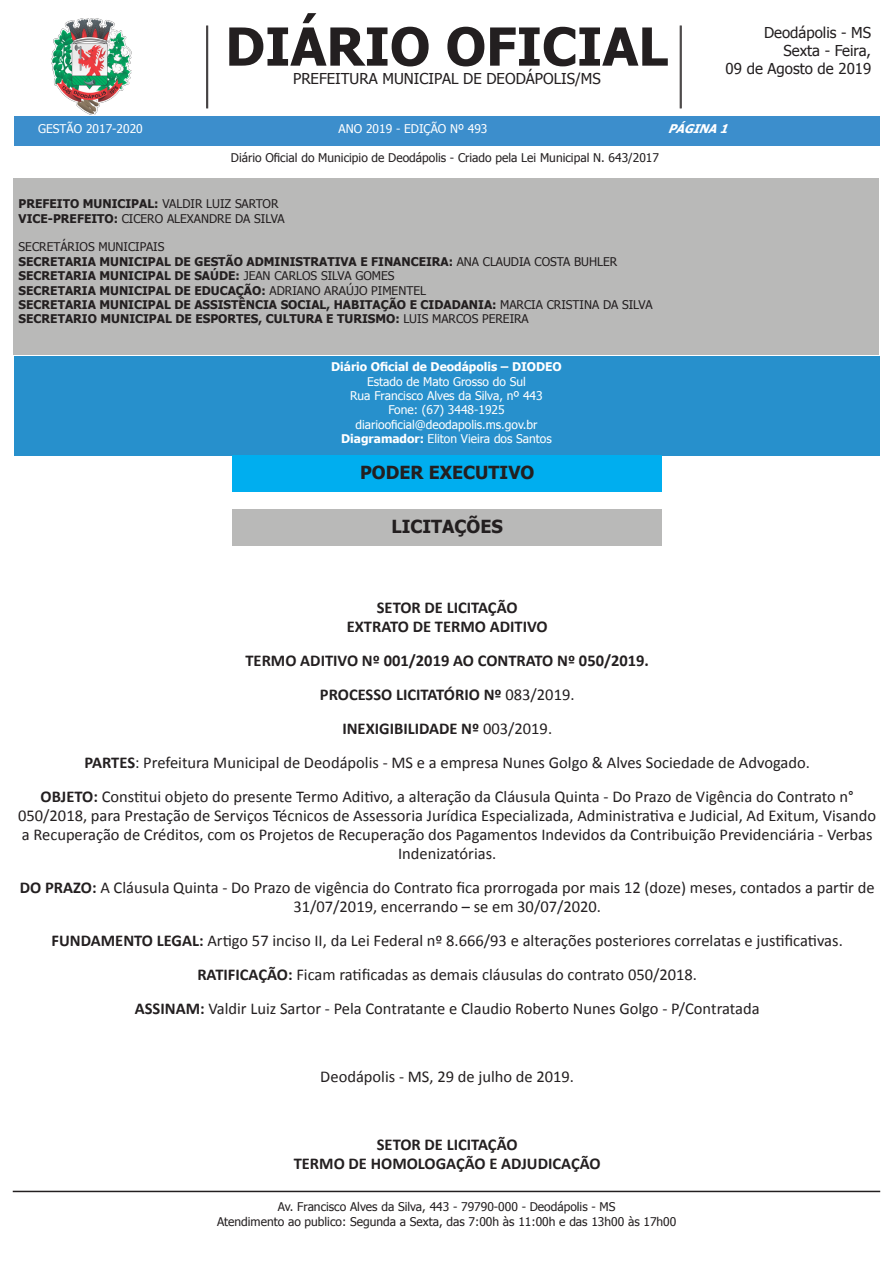
<style>
.page{position:relative;width:893px;height:1263px;background:#fff}
.page>*{position:absolute;margin:0;border:0;box-sizing:border-box;transform-origin:0 0}
.t1{font:700 52.5px "Tahoma";color:#231f20}
.t2{font:700 18px "Tahoma";color:#231f20}
.t3{font:16.5px/19px "Calibri";color:#231f20;text-align:center}
.t4{font:700 16.5px/18.9px "Calibri";color:#231f20;text-align:center}
.t5{font:15px/18px "Tahoma";color:#231f20;text-align:right}
.t6{font:700 12px/14.4px "Tahoma";color:#231f20}
.t7{font:12px/14.4px "Tahoma";color:#231f20}
.t8{font:12px/14.4px "Tahoma";color:#fff;text-align:center}
.t9{font:700 12px "Tahoma";color:#fff}
.t10{font:italic 700 12px "Tahoma";color:#fff}
.s1{font-weight:700}
.s2{font-weight:400}
</style>
<div class="page">
<div style="left:14px;top:357px;width:866px;height:99px;background:#2790cc"></div>
<div style="left:13px;top:178px;width:866px;height:176px;background:#b9b9b8"></div>
<hr style="left:207px;top:26px;width:1px;height:82px;background:#231f20">
<hr style="left:206px;top:26px;width:1px;height:82px;background:#231f20">
<hr style="left:681px;top:26px;width:1px;height:82px;background:#231f20">
<hr style="left:680px;top:26px;width:1px;height:82px;background:#231f20">
<div style="left:14px;top:117px;width:865px;height:29px;background:#3c8ecc"></div>
<hr style="left:13px;top:1191px;width:867px;height:1px;background:#231f20">
<img style="left:52px;top:18px;width:80px;height:96px">
<div style="left:232px;top:456px;width:430px;height:36px;background:#00aeef"></div>
<div style="left:232px;top:509px;width:430px;height:36px;background:#b9b9b8"></div>
<p class="t8" style="left:38px;top:122px;width:106px">GESTÃO 2017-2020</p>
<h1 class="t1" style="left:225px;top:10px;width:444px">DIÁRIO OFICIAL</h1>
<p class="t5" style="left:293px;top:70px;width:309px">PREFEITURA MUNICIPAL DE DEODÁPOLIS/MS</p>
<p class="t5" style="left:726px;top:24px;width:147px">Deodápolis - MS<br>Sexta - Feira,<br>09 de Agosto de 2019</p>
<p class="t8" style="left:339px;top:122px;width:150px">ANO 2019 - EDIÇÃO Nº 493</p>
<p class="t7" style="left:231px;top:151px;width:430px">Diário Oficial do Municipio de Deodápolis - Criado pela Lei Municipal N. 643/2017</p>
<p class="t10" style="left:668px;top:120px;width:68px">PÁGINA1</p>
<p class="t7" style="left:19px;top:197px;width:268px"><span class="s1">PREFEITO MUNICIPAL:</span> VALDIR LUIZ SARTOR<br><span class="s1">VICE-PREFEITO:</span> CICERO ALEXANDRE DA SILVA</p>
<p class="t6" style="left:19px;top:240px;width:635px"><span class="s2">SECRETÁRIOS MUNICIPAIS<br></span>SECRETARIA MUNICIPAL DE GESTÃO ADMINISTRATIVA E FINANCEIRA: <span class="s2">ANA CLAUDIA COSTA BUHLER </span>SECRETARIA MUNICIPAL DE SAÚDE: <span class="s2">JEAN CARLOS SILVA GOMES<br></span>SECRETARIA MUNICIPAL DE EDUCAÇÃO: <span class="s2">ADRIANO ARAÚJO PIMENTEL<br></span>SECRETARIA MUNICIPAL DE ASSISTÊNCIA SOCIAL, HABITAÇÃO E CIDADANIA: <span class="s2">MARCIA CRISTINA DA SILVA </span>SECRETARIO MUNICIPAL DE ESPORTES, CULTURA E TURISMO: <span class="s2">LUIS MARCOS PEREIRA</span></p>
<p class="t9" style="left:331px;top:358px;width:232px">Diário Oficial de Deodápolis – DIODEO</p>
<p class="t8" style="left:341px;top:375px;width:212px">Estado de Mato Grosso do Sul<br>Rua Francisco Alves da Silva, nº 443<br>Fone: (67) 3448-1925 diariooficial@deodapolis.ms.gov.br<br><span class="s1">Diagramador:</span> Eliton Vieira dos Santos</p>
<p class="t2" style="left:360px;top:460px;width:176px">PODER EXECUTIVO</p>
<p class="t2" style="left:392px;top:513px;width:113px">LICITAÇÕES</p>
<p class="t4" style="left:347px;top:598px;width:202px">SETOR DE LICITAÇÃO<br>EXTRATO DE TERMO ADITIVO</p>
<p class="t4" style="left:245px;top:651px;width:405px">TERMO ADITIVO Nº 001/2019 AO CONTRATO Nº 050/2019.</p>
<p class="t4" style="left:320px;top:685px;width:256px">PROCESSO LICITATÓRIO Nº <span class="s2">083/2019.</span></p>
<p class="t4" style="left:342px;top:719px;width:211px">INEXIGIBILIDADE Nº <span class="s2">003/2019.</span></p>
<p class="t3" style="left:84px;top:753px;width:727px"><span class="s1">PARTES</span>: Prefeitura Municipal de Deodápolis - MS e a empresa Nunes Golgo &amp; Alves Sociedade de Advogado.</p>
<p class="t3" style="left:18px;top:787px;width:860px"><span class="s1">OBJETO:</span> Constitui objeto do presente Termo Aditivo, a alteração da Cláusula Quinta - Do Prazo de Vigência do Contrato n° 050/2018, para Prestação de Serviços Técnicos de Assessoria Jurídica Especializada, Administrativa e Judicial, Ad Exitum, Visando a Recuperação de Créditos, com os Projetos de Recuperação dos Pagamentos Indevidos da Contribuição Previdenciária - Verbas Indenizatórias.</p>
<p class="t3" style="left:20px;top:878px;width:856px"><span class="s1">DO PRAZO:</span> A Cláusula Quinta - Do Prazo de vigência do Contrato fica prorrogada por mais 12 (doze) meses, contados a partir de<br>31/07/2019, encerrando – se em 30/07/2020.</p>
<p class="t3" style="left:52px;top:931px;width:793px"><span class="s1">FUNDAMENTO LEGAL:</span> Artigo 57 inciso II, da Lei Federal nº 8.666/93 e alterações posteriores correlatas e justificativas.</p>
<p class="t3" style="left:197px;top:965px;width:501px"><span class="s1">RATIFICAÇÃO:</span> Ficam ratificadas as demais cláusulas do contrato 050/2018.</p>
<p class="t3" style="left:135px;top:999px;width:626px"><span class="s1">ASSINAM:</span> Valdir Luiz Sartor - Pela Contratante e Claudio Roberto Nunes Golgo - P/Contratada</p>
<p class="t3" style="left:320px;top:1066px;width:255px">Deodápolis - MS, 29 de julho de 2019.</p>
<p class="t4" style="left:294px;top:1134px;width:308px">SETOR DE LICITAÇÃO<br>TERMO DE HOMOLOGAÇÃO E ADJUDICAÇÃO</p>
<p class="t7" style="left:217px;top:1200px;width:461px;text-align:center">Av. Francisco Alves da Silva, 443 - 79790-000 - Deodápolis - MS<br>Atendimento ao publico: Segunda a Sexta, das 7:00h às 11:00h e das 13h00 às 17h00</p>
</div>
